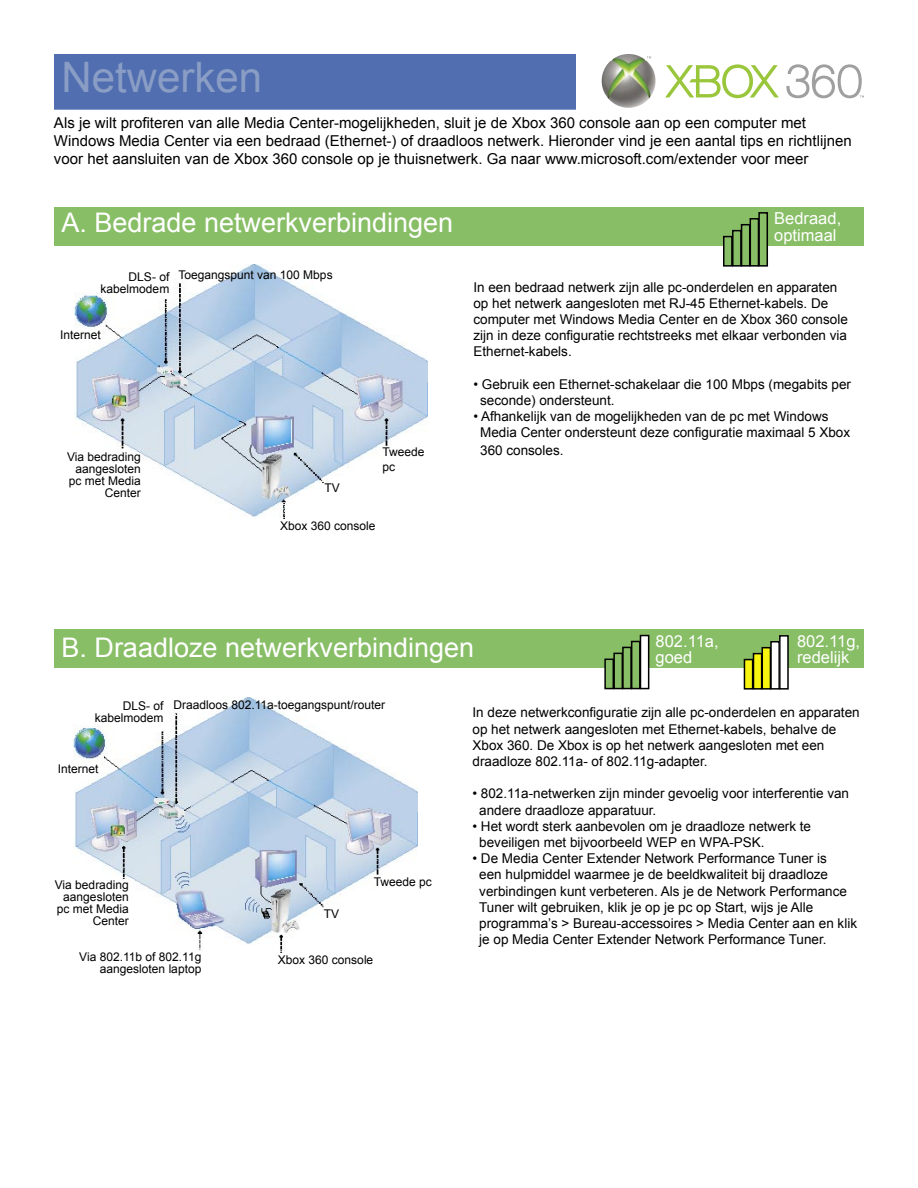
<style>
.page{position:relative;width:918px;height:1188px;background:#fff}
.page>*{position:absolute;margin:0;border:0;box-sizing:border-box;transform-origin:0 0}
.t1{font:42px "Arial";color:#8a9dc5}
.Headers{font:27px "Arial";color:#fff}
.t2{font:16.5px "Arial";color:#fff}
.Body_text{font:15px/18px "Arial";color:#000}
.Body_text-2{font:13.5px/16.2px "Arial";color:#000}
.t3{font:12px/12px "Arial";color:#000;text-align:right}
</style>
<div class="page">
<div style="left:55px;top:55px;width:520px;height:54px;background:#506eb0"></div>
<div style="left:54px;top:54px;width:522px;height:56px;border:2px solid #506eb0"></div>
<div style="left:54px;top:207px;width:810px;height:39px;background:#88be66"></div>
<div style="left:54px;top:630px;width:810px;height:38px;background:#88be66"></div>
<svg style="left:665px;top:64px;width:114px;height:34px"></svg>
<img style="left:601px;top:54px;width:55px;height:54px">
<svg style="left:786px;top:64px;width:78px;height:34px"></svg>
<img style="left:74px;top:264px;width:353px;height:255px">
<div style="left:724px;top:237px;width:8px;height:29px;background:#88be66"></div>
<div style="left:723px;top:236px;width:10px;height:31px;border:2px solid #000"></div>
<div style="left:733px;top:231px;width:8px;height:35px;background:#88be66"></div>
<div style="left:732px;top:230px;width:10px;height:37px;border:2px solid #000"></div>
<div style="left:742px;top:225px;width:8px;height:41px;background:#88be66"></div>
<div style="left:741px;top:224px;width:9px;height:43px;border:2px solid #000"></div>
<div style="left:750px;top:219px;width:8px;height:47px;background:#88be66"></div>
<div style="left:750px;top:218px;width:9px;height:49px;border:2px solid #000"></div>
<div style="left:759px;top:213px;width:8px;height:53px;background:#88be66"></div>
<div style="left:758px;top:212px;width:10px;height:55px;border:2px solid #000"></div>
<img style="left:73px;top:697px;width:344px;height:256px">
<div style="left:605px;top:659px;width:8px;height:30px;background:#88be66"></div>
<div style="left:604px;top:659px;width:10px;height:30px;border:2px solid #000"></div>
<div style="left:614px;top:653px;width:8px;height:36px;background:#88be66"></div>
<div style="left:613px;top:653px;width:10px;height:36px;border:2px solid #000"></div>
<div style="left:623px;top:647px;width:8px;height:42px;background:#88be66"></div>
<div style="left:622px;top:647px;width:10px;height:42px;border:2px solid #000"></div>
<div style="left:632px;top:641px;width:8px;height:48px;background:#88be66"></div>
<div style="left:631px;top:641px;width:10px;height:48px;border:2px solid #000"></div>
<div style="left:640px;top:636px;width:9px;height:53px;background:#fff"></div>
<div style="left:640px;top:635px;width:9px;height:54px;border:2px solid #000"></div>
<div style="left:744px;top:660px;width:9px;height:29px;background:#f7f410"></div>
<div style="left:744px;top:659px;width:9px;height:31px;border:2px solid #000"></div>
<div style="left:753px;top:654px;width:9px;height:35px;background:#f7f410"></div>
<div style="left:753px;top:653px;width:9px;height:37px;border:2px solid #000"></div>
<div style="left:762px;top:648px;width:8px;height:41px;background:#f7f410"></div>
<div style="left:762px;top:647px;width:9px;height:43px;border:2px solid #000"></div>
<div style="left:771px;top:642px;width:8px;height:47px;background:#fff"></div>
<div style="left:770px;top:641px;width:10px;height:49px;border:2px solid #000"></div>
<div style="left:780px;top:636px;width:8px;height:53px;background:#fff"></div>
<div style="left:779px;top:635px;width:10px;height:55px;border:2px solid #000"></div>
<p class="t1" style="left:61px;top:50px;width:202px">Netwerken</p>
<p class="Body_text" style="left:54px;top:114px;width:799px">Als je wilt profiteren van alle Media Center-mogelijkheden, sluit je de Xbox 360 console aan op een computer met<br>Windows Media Center via een bedraad (Ethernet-) of draadloos netwerk. Hieronder vind je een aantal tips en richtlijnen voor het aansluiten van de Xbox 360 console op je thuisnetwerk. Ga naar www.microsoft.com/extender voor meer</p>
<p class="Headers" style="left:61px;top:205px;width:393px">A. Bedrade netwerkverbindingen</p>
<p class="t3" style="left:101px;top:271px;width:70px">DLS- of kabelmodem</p>
<p class="t3" style="left:179px;top:269px;width:156px">Toegangspunt van 100 Mbps</p>
<p class="t3" style="left:60px;top:329px;width:42px">Internet</p>
<p class="t3" style="left:67px;top:451px;width:75px">Via bedrading aangesloten pc met Media<br>Center</p>
<p class="t3" style="left:325px;top:482px;width:17px">TV</p>
<p class="t3" style="left:383px;top:445px;width:44px;line-height:14.4px;text-align:left">Tweede pc</p>
<p class="t3" style="left:280px;top:519px;width:97px">Xbox 360 console</p>
<p class="t2" style="left:774px;top:208px;width:68px">Bedraad,</p>
<p class="t2" style="left:774px;top:224px;width:64px">optimaal</p>
<p class="Body_text-2" style="left:473px;top:279px;width:376px">In een bedraad netwerk zijn alle pc-onderdelen en apparaten op het netwerk aangesloten met RJ-45 Ethernet-kabels. De computer met Windows Media Center en de Xbox 360 console zijn in deze configuratie rechtstreeks met elkaar verbonden via Ethernet-kabels.</p>
<p class="Body_text-2" style="left:480px;top:376px;width:372px;text-indent:-7px">• Gebruik een Ethernet-schakelaar die 100 Mbps (megabits per seconde) ondersteunt.</p>
<p class="Body_text-2" style="left:480px;top:408px;width:371px;line-height:16.6px;text-indent:-7px">• Afhankelijk van de mogelijkheden van de pc met Windows<br>Media Center ondersteunt deze configuratie maximaal 5 Xbox<br>360 consoles.</p>
<p class="Headers" style="left:61px;top:630px;width:414px">B. Draadloze netwerkverbindingen</p>
<p class="t2" style="left:656px;top:630px;width:64px">802.11a,</p>
<p class="t2" style="left:656px;top:647px;width:38px">goed</p>
<p class="t2" style="left:797px;top:630px;width:64px">802.11g,</p>
<p class="t2" style="left:797px;top:647px;width:54px">redelijk</p>
<p class="t3" style="left:95px;top:700px;width:70px">DLS- of kabelmodem</p>
<p class="t3" style="left:173px;top:699px;width:213px">Draadloos 802.11a-toegangspunt/router</p>
<p class="t3" style="left:58px;top:763px;width:42px">Internet</p>
<p class="t3" style="left:55px;top:879px;width:75px">Via bedrading aangesloten pc met Media<br>Center</p>
<p class="t3" style="left:79px;top:951px;width:124px">Via 802.11b of 802.11g aangesloten laptop</p>
<p class="t3" style="left:324px;top:908px;width:17px">TV</p>
<p class="t3" style="left:374px;top:876px;width:60px">Tweede pc</p>
<p class="t3" style="left:278px;top:954px;width:97px">Xbox 360 console</p>
<p class="Body_text-2" style="left:472px;top:705px;width:389px">In deze netwerkconfiguratie zijn alle pc-onderdelen en apparaten op het netwerk aangesloten met Ethernet-kabels, behalve de Xbox 360. De Xbox is op het netwerk aangesloten met een draadloze 802.11a- of 802.11g-adapter.</p>
<p class="Body_text-2" style="left:479px;top:786px;width:371px;text-indent:-7px">• 802.11a-netwerken zijn minder gevoelig voor interferentie van andere draadloze apparatuur.</p>
<p class="Body_text-2" style="left:479px;top:818px;width:333px;text-indent:-7px">• Het wordt sterk aanbevolen om je draadloze netwerk te beveiligen met bijvoorbeeld WEP en WPA-PSK.</p>
<p class="Body_text-2" style="left:479px;top:851px;width:379px;text-indent:-7px">• De Media Center Extender Network Performance Tuner is<br>een hulpmiddel waarmee je de beeldkwaliteit bij draadloze verbindingen kunt verbeteren. Als je de Network Performance Tuner wilt gebruiken, klik je op je pc op Start, wijs je Alle programma’s &gt; Bureau-accessoires &gt; Media Center aan en klik je op Media Center Extender Network Performance Tuner.</p>
</div>
